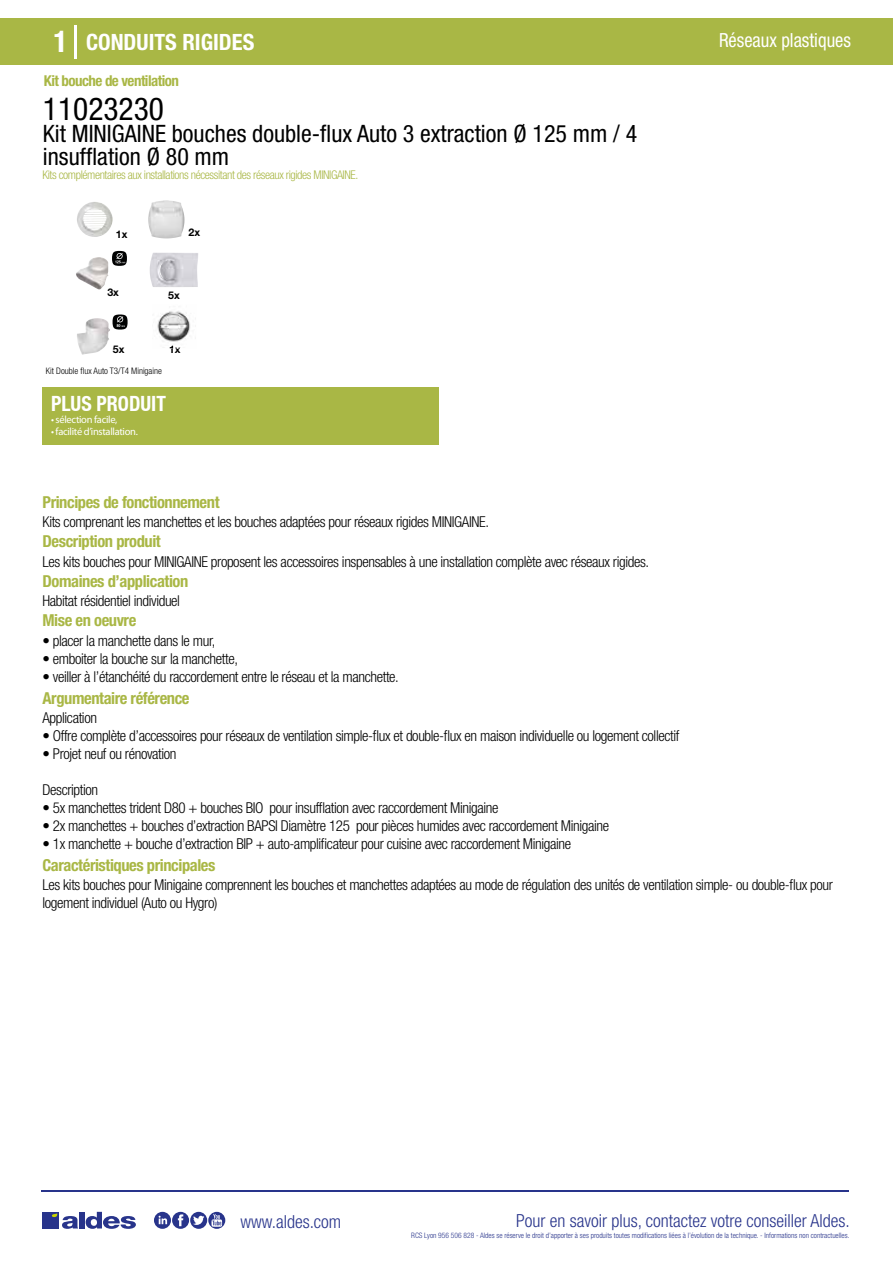
<style>
.page{position:relative;width:893px;height:1263px;background:#fff}
.page>*{position:absolute;margin:0;border:0;box-sizing:border-box;transform-origin:0 0}
.t1{font:condensed 31.5px "Helvetica Neue LT Std";color:#000}
.t2{font:condensed 24px/22.5px "Helvetica Neue LT Std";color:#000}
.t3{font:700 condensed 22.5px "Helvetica Neue LT Std";color:#fff}
.t4{font:700 condensed 21px "Helvetica Neue";color:#fff;scale:.95 1}
.t5{font:condensed 19.5px "Helvetica Neue LT Std";color:#fff;scale:.95 1}
.t6{font:300 condensed 18px "Helvetica Neue";color:#28348b}
.t7{font:700 condensed 16.5px "Helvetica Neue LT Std";letter-spacing:-.025em;color:#a9b745}
.t8{font:300 condensed 15px/18px "Helvetica Neue LT Std";letter-spacing:-.025em;color:#000}
.t9{font:700 condensed 15px "Helvetica Neue LT Std";letter-spacing:-.035em;color:#a9b745}
.t10{font:300 condensed 12px "Helvetica Neue LT Std";letter-spacing:-.035em;color:#a9b745}
.t11{font:700 10.65px "Helvetica Neue LT Std";color:#000}
.t12{font:10.5px "Myriad Pro";letter-spacing:-.03em;color:#fff}
.t13{font:300 condensed 9px "Helvetica Neue";color:#000}
.t14{font:300 condensed 7.5px "Helvetica Neue";color:#28348b}
.s1{font-size:30px}
</style>
<div class="page">
<div style="left:0;top:18px;width:893px;height:46px;background:#a9b745"></div>
<div style="left:43px;top:387px;width:396px;height:57px;background:#a9b745"></div>
<hr style="left:74px;top:25px;width:2px;height:33px;background:#fff">
<svg style="left:76px;top:200px;width:122px;height:155px"></svg>
<hr style="left:41px;top:1190px;width:808px;height:1px;background:#28348b">
<svg style="left:154px;top:1212px;width:71px;height:17px"></svg>
<div style="left:42px;top:1212px;width:17px;height:16px;background:#28348b"></div>
<div style="left:79px;top:1212px;width:5px;height:16px;background:#28348b"></div>
<svg style="left:86px;top:1212px;width:50px;height:17px"></svg>
<svg style="left:52px;top:1213px;width:26px;height:16px"></svg>
<h3 class="t3" style="left:54px;top:28px;width:202px"><span class="s1">1</span> CONDUITS RIGIDES</h3>
<h3 class="t5" style="left:719px;top:29px;width:140px">Réseaux plastiques</h3>
<p class="t9" style="left:44px;top:71px;width:137px">Kit bouche de ventilation</p>
<h1 class="t1" style="left:43px;top:91px;width:122px">11023230</h1>
<h2 class="t2" style="left:43px;top:123px;width:596px">Kit MINIGAINE bouches double-flux Auto 3 extraction Ø 125 mm / 4 insufflation Ø 80 mm</h2>
<p class="t10" style="left:43px;top:167px;width:317px">Kits complémentaires aux installations nécessitant des réseaux rigides MINIGAINE.</p>
<p class="t11" style="left:116px;top:228px;width:13px">1x</p>
<p class="t11" style="left:188px;top:226px;width:13px">2x</p>
<p class="t11" style="left:107px;top:286px;width:13px">3x</p>
<p class="t11" style="left:168px;top:288px;width:13px">5x</p>
<p class="t11" style="left:113px;top:342px;width:13px">5x</p>
<p class="t13" style="left:46px;top:365px;width:118px">Kit Double flux Auto T3/T4 Minigaine</p>
<p class="t13" style="left:54px;top:365px;width:83px">s bouches pour Minigaine</p>
<p class="t11" style="left:169px;top:343px;width:13px">1x</p>
<h3 class="t4" style="left:51px;top:391px;width:122px">PLUS PRODUIT</h3>
<p class="t12" style="left:51px;top:413px;width:68px">• sélection facile,</p>
<p class="t12" style="left:51px;top:425px;width:88px">• facilité d’installation.</p>
<p class="t7" style="left:43px;top:492px;width:179px">Principes de fonctionnement</p>
<p class="t7" style="left:43px;top:531px;width:120px">Description produit</p>
<p class="t7" style="left:43px;top:571px;width:147px">Domaines d’application</p>
<p class="t7" style="left:43px;top:610px;width:95px">Mise en oeuvre</p>
<p class="t8" style="left:43px;top:513px;width:448px">Kits comprenant les manchettes et les bouches adaptées pour réseaux rigides MINIGAINE.</p>
<p class="t8" style="left:43px;top:552px;width:608px">Les kits bouches pour MINIGAINE proposent les accessoires inspensables à une installation complète avec réseaux rigides.</p>
<p class="t8" style="left:43px;top:592px;width:139px">Habitat résidentiel individuel</p>
<p class="t8" style="left:43px;top:631px;width:174px">• placer la manchette dans le mur,</p>
<p class="t8" style="left:43px;top:649px;width:197px">• emboiter la bouche sur la manchette,</p>
<p class="t8" style="left:43px;top:667px;width:358px">• veiller à l’étanchéité du raccordement entre le réseau et la manchette.</p>
<p class="t7" style="left:43px;top:688px;width:149px">Argumentaire référence</p>
<p class="t8" style="left:43px;top:709px;width:56px">Application</p>
<p class="t8" style="left:43px;top:727px;width:638px">• Offre complète d’accessoires pour réseaux de ventilation simple-flux et double-flux en maison individuelle ou logement collectif</p>
<p class="t8" style="left:43px;top:745px;width:136px">• Projet neuf ou rénovation</p>
<p class="t8" style="left:43px;top:781px;width:57px">Description</p>
<p class="t8" style="left:43px;top:799px;width:458px">• 5x manchettes trident D80 + bouches BIO pour insufflation avec raccordement Minigaine</p>
<p class="t8" style="left:43px;top:817px;width:568px">• 2x manchettes + bouches d’extraction BAPSI Diamètre 125 pour pièces humides avec raccordement Minigaine</p>
<p class="t8" style="left:43px;top:835px;width:530px">• 1x manchette + bouche d’extraction BIP + auto-amplificateur pour cuisine avec raccordement Minigaine</p>
<p class="t7" style="left:43px;top:855px;width:174px">Caractéristiques principales</p>
<p class="t8" style="left:43px;top:876px;width:792px">Les kits bouches pour Minigaine comprennent les bouches et manchettes adaptées au mode de régulation des unités de ventilation simple- ou double-flux pour logement individuel (Auto ou Hygro)</p>
<p class="t6" style="left:240px;top:1211px;width:102px">www.aldes.com</p>
<p class="t6" style="left:516px;top:1211px;width:335px">Pour en savoir plus, contactez votre conseiller Aldes.</p>
<p class="t14" style="left:411px;top:1230px;width:440px">RCS Lyon 956 506 828 - Aldes se réserve le droit d’apporter à ses produits toutes modifications liées à l’évolution de la technique. - Informations non contractuelles.</p>
</div>
